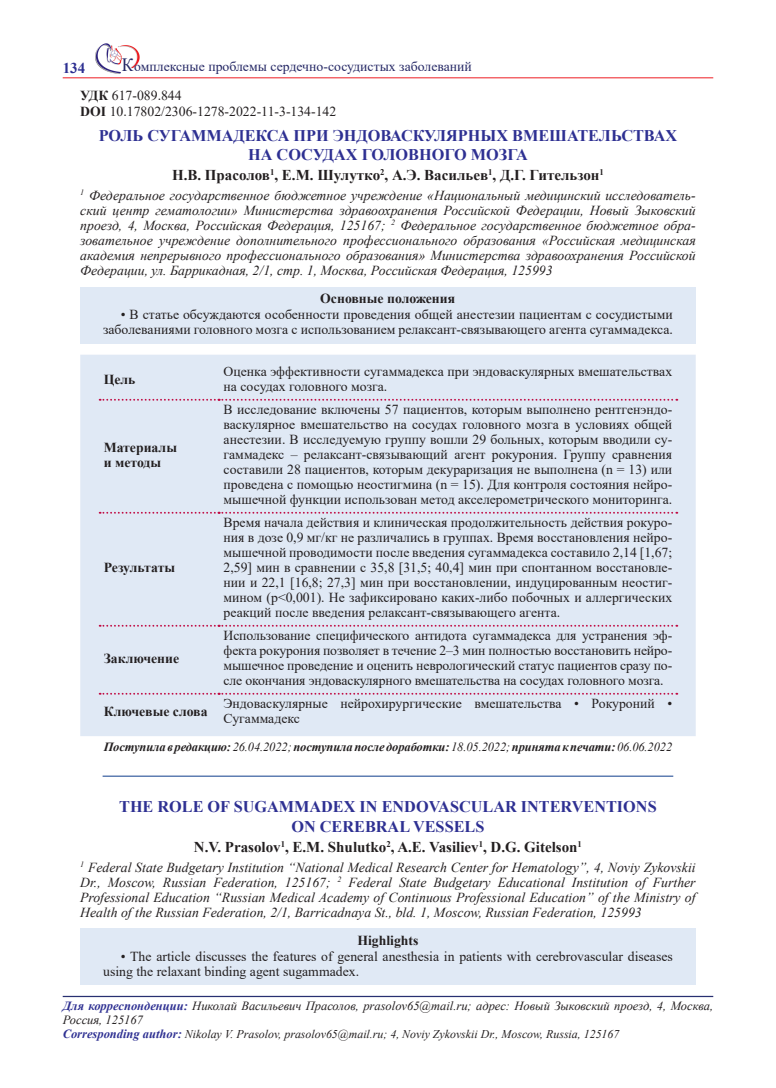
<style>
.page{position:relative;width:776px;height:1088px;background:#fff}
.page>*{position:absolute;margin:0;border:0;box-sizing:border-box;transform-origin:0 0}
.t1{font:700 16.25px/19.5px "Times New Roman";color:#2e3092;text-align:center}
.t2{font:700 15px "Times New Roman";color:#231f20}
.t3{font:700 15px "Times New Roman";color:#2e3092}
.t4{font:13.75px/15px "Times New Roman";color:#231f20}
.t5{font:italic 13.75px/15px "Times New Roman";color:#231f20;text-align:justify}
.t6{font:700 13.75px/15px "Times New Roman";color:#231f20}
.t7{font:13.75px/29.1px "Times New Roman";color:#262966}
.t8{font:italic 12.5px/13.8px "Times New Roman";color:#231f20}
.t9{font:italic 700 12.5px "Times New Roman";letter-spacing:-.01em;color:#231f20}
.t10{font:italic 11.88px "Times New Roman";color:#231f20}
.s1{font-size:18.75px}
.s2{font-weight:700;color:#231f20}
.s3{color:#231f20}
.s4{font-weight:700}
.s5{font-weight:400}
.s6{font-weight:700;color:#2e3092}
.s7{font-weight:700;font-size:12.5px;color:#2e3092}
</style>
<div class="page">
<img style="left:96px;top:44px;width:43px;height:30px">
<hr style="left:63px;top:78px;width:650px;height:1px;background:#ee1d23">
<hr style="left:63px;top:996px;width:650px;height:1px;background:#283071">
<div style="left:80px;top:287px;width:616px;height:56px;background:#e0e9f5"></div>
<div style="left:80px;top:355px;width:616px;height:381px;background:#e0e9f5"></div>
<svg style="left:100px;top:399px;width:577px;height:2px"></svg>
<svg style="left:100px;top:512px;width:577px;height:2px"></svg>
<svg style="left:100px;top:625px;width:577px;height:2px"></svg>
<svg style="left:100px;top:693px;width:577px;height:2px"></svg>
<hr style="left:103px;top:776px;width:570px;height:1px;background:#0f3d8c">
<div style="left:80px;top:928px;width:616px;height:57px;background:#e0e9f5"></div>
<p class="t7" style="left:80px;top:51px;width:393px;text-indent:42px"><span class="s1">К</span>омплексные проблемы сердечно-сосудистых заболеваний<br><span class="s2">УДК</span> <span class="s3">617-089.844</span></p>
<p class="t3" style="left:63px;top:57px;width:24px">134</p>
<p class="t4" style="left:80px;top:103px;width:258px"><span class="s4">DOI</span> 10.17802/2306-1278-2022-11-3-134-142</p>
<p class="t1" style="left:99px;top:125px;width:580px">РОЛЬ СУГАММАДЕКСА ПРИ ЭНДОВАСКУЛЯРНЫХ ВМЕШАТЕЛЬСТВАХ<br>НА СОСУДАХ ГОЛОВНОГО МОЗГА</p>
<p class="t2" style="left:172px;top:165px;width:433px">Н.В. Прасолов<sup>1</sup>, Е.М. Шулутко<sup>2</sup>, А.Э. Васильев<sup>1</sup>, Д.Г. Гительзон<sup>1</sup></p>
<p class="t5" style="left:80px;top:187px;width:617px"><sup>1</sup> Федеральное государственное бюджетное учреждение «Национальный медицинский исследователь&shy;ский центр гематологии» Министерства здравоохранения Российской Федерации, Новый Зыковский проезд, 4, Москва, Российская Федерация, 125167; <sup>2</sup> Федеральное государственное бюджетное обра&shy;зовательное учреждение дополнительного профессионального образования «Российская медицинская академия непрерывного профессионального образования» Министерства здравоохранения Российской Федерации, ул. Баррикадная, 2/1, стр. 1, Москва, Российская Федерация, 125993</p>
<p class="t6" style="left:320px;top:290px;width:136px">Основные положения</p>
<p class="t4" style="left:103px;top:307px;width:571px;text-align:right">• В статье обсуждаются особенности проведения общей анестезии пациентам с сосудистыми заболеваниями головного мозга с использованием релаксант-связывающего агента сугаммадекса.</p>
<p class="t6" style="left:104px;top:371px;width:33px">Цель</p>
<p class="t4" style="left:224px;top:364px;width:450px">Оценка эффективности сугаммадекса при эндоваскулярных вмешательствах на сосудах головного мозга.</p>
<p class="t6" style="left:104px;top:439px;width:75px">Материалы и методы</p>
<p class="t6" style="left:104px;top:560px;width:73px">Результаты</p>
<p class="t6" style="left:104px;top:650px;width:77px">Заключение</p>
<p class="t4" style="left:224px;top:402px;width:450px;text-align:justify">В исследование включены 57 пациентов, которым выполнено рентгенэндо&shy;васкулярное вмешательство на сосудах головного мозга в условиях общей анестезии. В исследуемую группу вошли 29 больных, которым вводили су&shy;гаммадекс – релаксант-связывающий агент рокурония. Группу сравнения составили 28 пациентов, которым декураризация не выполнена (n = 13) или проведена с помощью неостигмина (n = 15). Для контроля состояния нейро&shy;мышечной функции использован метод акcелерометрического мониторинга.</p>
<p class="t4" style="left:224px;top:515px;width:450px;text-align:justify">Время начала действия и клиническая продолжительность действия рокуро&shy;ния в дозе 0,9 мг/кг не различались в группах. Время восстановления нейро&shy;мышечной проводимости после введения сугаммадекса составило 2,14 [1,67; 2,59] мин в сравнении с 35,8 [31,5; 40,4] мин при спонтанном восстановле&shy;нии и 22,1 [16,8; 27,3] мин при восстановлении, индуцированным неостиг&shy;мином (p&lt;0,001). Не зафиксировано каких-либо побочных и аллергических реакций после введения релаксант-связывающего агента.</p>
<p class="t4" style="left:224px;top:628px;width:450px;text-align:justify">Использование специфического антидота сугаммадекса для устранения эф&shy;фекта рокурония позволяет в течение 2–3 мин полностью восстановить нейро&shy;мышечное проведение и оценить неврологический статус пациентов сразу по&shy;сле окончания эндоваскулярного вмешательства на сосудах головного мозга.</p>
<p class="t6" style="left:104px;top:703px;width:105px">Ключевые слова</p>
<p class="t4" style="left:224px;top:696px;width:450px">Эндоваскулярные нейрохирургические вмешательства • Рокуроний •<br>Сугаммадекс</p>
<p class="t9" style="left:104px;top:738px;width:570px">Поступила в редакцию: <span class="s5">26.04.2022;</span> поступила после доработки: <span class="s5">18.05.2022;</span> принята к печати: <span class="s5">06.06.2022</span></p>
<p class="t1" style="left:119px;top:796px;width:539px">THE ROLE OF SUGAMMADEX IN ENDOVASCULAR INTERVENTIONS<br>ON CEREBRAL VESSELS</p>
<p class="t5" style="left:80px;top:859px;width:617px"><sup>1</sup> Federal State Budgetary Institution “National Medical Research Center for Hematology”, 4, Noviy Zykovskii Dr., Moscow, Russian Federation, 125167; <sup>2</sup> Federal State Budgetary Educational Institution of Further Professional Education “Russian Medical Academy of Continuous Professional Education” of the Ministry of Health of the Russian Federation, 2/1, Barricadnaya St., bld. 1, Moscow, Russian Federation, 125993</p>
<p class="t6" style="left:357px;top:932px;width:63px">Highlights</p>
<p class="t4" style="left:103px;top:948px;width:571px;text-indent:18px">• The article discusses the features of general anesthesia in patients with cerebrovascular diseases using the relaxant binding agent sugammadex.</p>
<p class="t2" style="left:194px;top:836px;width:390px">N.V. Prasolov<sup>1</sup>, E.M. Shulutko<sup>2</sup>, A.E. Vasiliev<sup>1</sup>, D.G. Gitelson<sup>1</sup></p>
<p class="t8" style="left:63px;top:999px;width:652px"><span class="s6">Для корреспонденции:</span> Николай Васильевич Прасолов, prasolov65@mail.ru; адрес: Новый Зыковский проезд, 4, Москва,<br>Россия, 125167</p>
<p class="t10" style="left:63px;top:1025px;width:558px"><span class="s7">Corresponding author:</span> Nikolay V. Prasolov, prasolov65@mail.ru; 4, Noviy Zykovskii Dr., Moscow, Russia, 125167</p>
</div>
